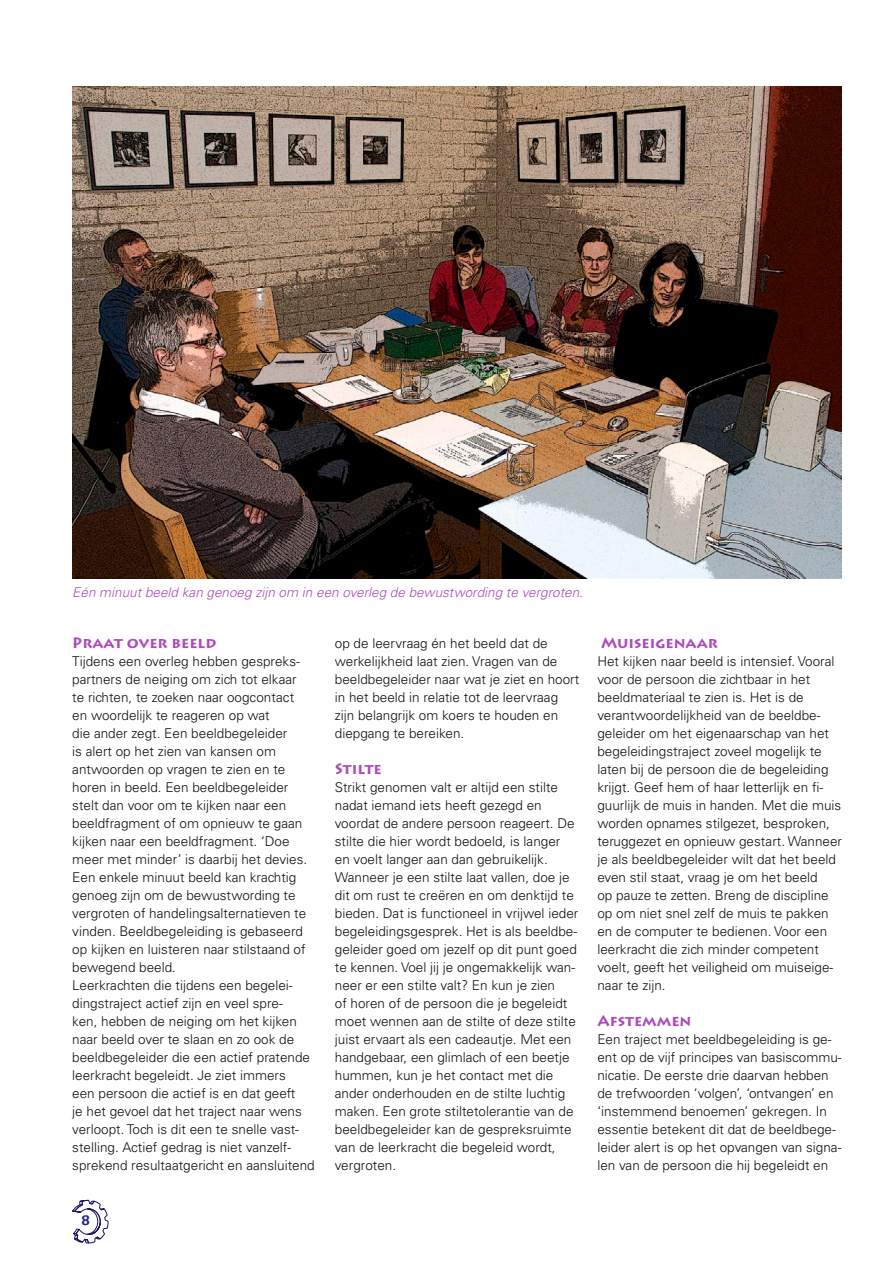
<style>
.page{position:relative;width:893px;height:1263px;background:#fff}
.page>*{position:absolute;margin:0;border:0;box-sizing:border-box;transform-origin:0 0}
.t1{font:700 15px "Lithos Pro";color:#ac4cbb}
.t2{font:300 13.5px/18px "Univers LT Std";color:#111}
.t3{font:italic 300 13.5px "Univers LT Std";color:#ac4cbb}
.t4{font:700 13.5px "Lithos Pro";color:#282786}
</style>
<div class="page">
<svg style="left:72px;top:1200px;width:36px;height:43px"></svg>
<img style="left:72px;top:87px;width:770px;height:491px">
<p class="t3" style="left:72px;top:584px;width:512px">Eén minuut beeld kan genoeg zijn om in een overleg de bewustwording te vergroten.</p>
<p class="t1" style="left:72px;top:634px;width:146px">Praat over beeld</p>
<p class="t2" style="left:72px;top:652px;width:244px">Tijdens een overleg hebben gespreks&shy;partners de neiging om zich tot elkaar<br>te richten, te zoeken naar oogcontact<br>en woordelijk te reageren op wat<br>die ander zegt. Een beeldbegeleider<br>is alert op het zien van kansen om antwoorden op vragen te zien en te horen in beeld. Een beeldbegeleider stelt dan voor om te kijken naar een beeldfragment of om opnieuw te gaan kijken naar een beeldfragment. ‘Doe meer met minder’ is daarbij het devies.<br>Een enkele minuut beeld kan krachtig genoeg zijn om de bewustwording te vergroten of handelingsalternatieven te vinden. Beeldbegeleiding is gebaseerd op kijken en luisteren naar stilstaand of bewegend beeld.<br>Leerkrachten die tijdens een begelei&shy;dingstraject actief zijn en veel spre-<br>ken, hebben de neiging om het kijken naar beeld over te slaan en zo ook de beeldbegeleider die een actief pratende leerkracht begeleidt. Je ziet immers<br>een persoon die actief is en dat geeft<br>je het gevoel dat het traject naar wens verloopt. Toch is dit een te snelle vast&shy;stelling. Actief gedrag is niet vanzelf&shy;sprekend resultaatgericht en aansluitend</p>
<p class="t2" style="left:335px;top:634px;width:246px">op de leervraag én het beeld dat de werkelijkheid laat zien. Vragen van de beeldbegeleider naar wat je ziet en hoort in het beeld in relatie tot de leervraag zijn belangrijk om koers te houden en diepgang te bereiken.</p>
<p class="t1" style="left:335px;top:760px;width:48px">Stilte</p>
<p class="t2" style="left:335px;top:778px;width:245px">Strikt genomen valt er altijd een stilte nadat iemand iets heeft gezegd en voordat de andere persoon reageert. De stilte die hier wordt bedoeld, is langer en voelt langer aan dan gebruikelijk.<br>Wanneer je een stilte laat vallen, doe je dit om rust te creëren en om denktijd te bieden. Dat is functioneel in vrijwel ieder begeleidingsgesprek. Het is als beeldbe&shy;geleider goed om jezelf op dit punt goed te kennen. Voel jij je ongemakkelijk wan&shy;neer er een stilte valt? En kun je zien<br>of horen of de persoon die je begeleidt moet wennen aan de stilte of deze stilte juist ervaart als een cadeautje. Met een handgebaar, een glimlach of een beetje hummen, kun je het contact met die ander onderhouden en de stilte luchtig maken. Een grote stiltetolerantie van de beeldbegeleider kan de gespreksruimte van de leerkracht die begeleid wordt, vergroten.</p>
<p class="t1" style="left:601px;top:634px;width:118px">Muiseigenaar</p>
<p class="t2" style="left:597px;top:652px;width:246px">Het kijken naar beeld is intensief. Vooral voor de persoon die zichtbaar in het beeldmateriaal te zien is. Het is de verantwoordelijkheid van de beeldbe&shy;geleider om het eigenaarschap van het begeleidingstraject zoveel mogelijk te laten bij de persoon die de begeleiding krijgt. Geef hem of haar letterlijk en fi&shy;guurlijk de muis in handen. Met die muis worden opnames stilgezet, besproken, teruggezet en opnieuw gestart. Wanneer je als beeldbegeleider wilt dat het beeld even stil staat, vraag je om het beeld<br>op pauze te zetten. Breng de discipline op om niet snel zelf de muis te pakken en de computer te bedienen. Voor een leerkracht die zich minder competent voelt, geeft het veiligheid om muiseige&shy;naar te zijn.</p>
<p class="t1" style="left:597px;top:1012px;width:95px">Afstemmen</p>
<p class="t2" style="left:597px;top:1030px;width:246px">Een traject met beeldbegeleiding is ge&shy;ënt op de vijf principes van basiscommu&shy;nicatie. De eerste drie daarvan hebben de trefwoorden ‘volgen’, ‘ontvangen’ en ‘instemmend benoemen’ gekregen. In essentie betekent dit dat de beeldbege&shy;leider alert is op het opvangen van signa&shy;len van de persoon die hij begeleidt en</p>
<p class="t4" style="left:80px;top:1213px;width:12px">8</p>
</div>
